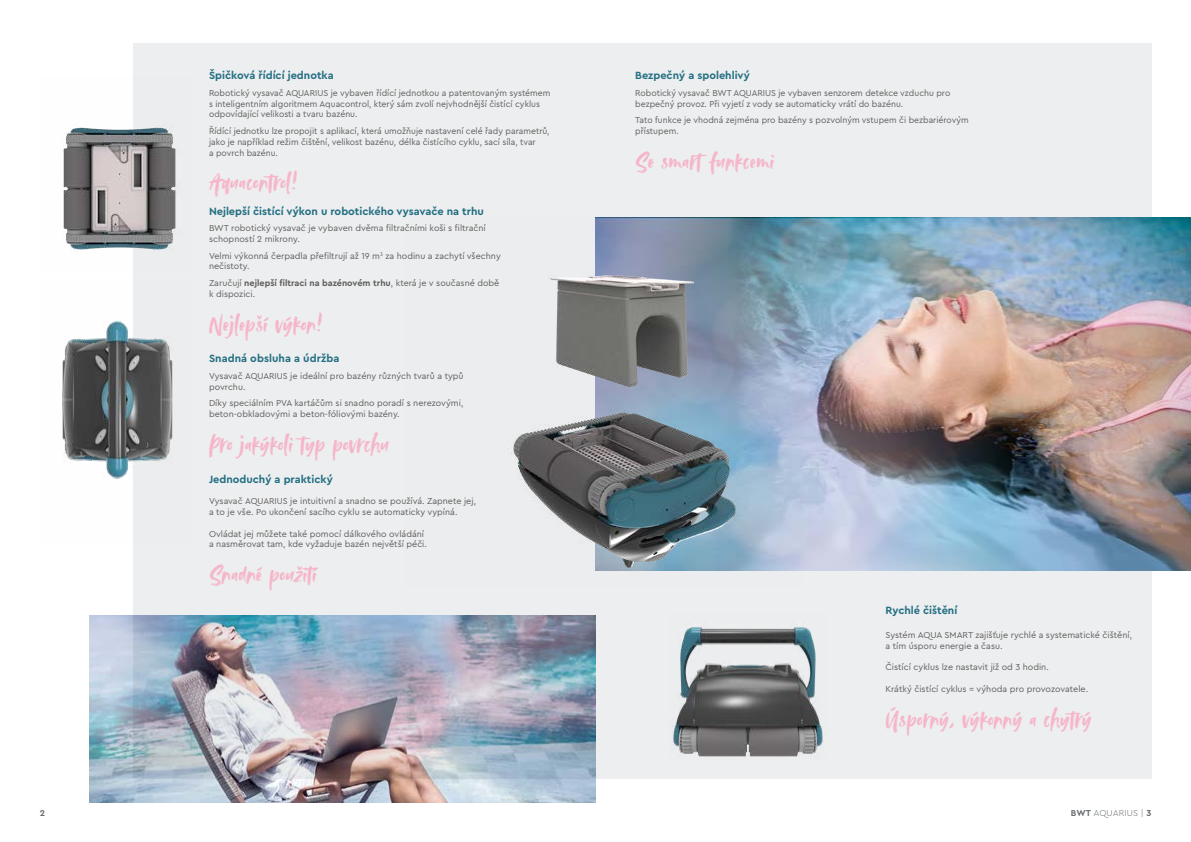
<style>
.page{position:relative;width:1191px;height:842px;background:#fff}
.page>*{position:absolute;margin:0;border:0;box-sizing:border-box;transform-origin:0 0}
.t1{font:26px "Avallon";letter-spacing:.01em;color:#f6b6ca}
.t2{font:700 11px "Cera PRO";color:#236f83}
.t3{font:9px/10.8px "Cera PRO";color:#5f5e5e}
.t4{font:300 9px "Cera PRO";letter-spacing:.02em;color:#676c6e}
.t5{font:700 9px "Cera PRO";color:#676c6e}
.s1{font-weight:700}
</style>
<div class="page">
<div style="left:133px;top:44px;width:1018px;height:735px;background:#edeeef"></div>
<img style="left:802px;top:218px;width:389px;height:353px">
<img style="left:89px;top:615px;width:506px;height:187px">
<img style="left:672px;top:624px;width:151px;height:134px">
<img style="left:508px;top:218px;width:294px;height:354px">
<img style="left:62px;top:125px;width:120px;height:127px">
<img style="left:62px;top:320px;width:111px;height:159px">
<p class="t2" style="left:209px;top:68px;width:126px">Špičková řídící jednotka</p>
<p class="t3" style="left:209px;top:87px;width:343px">Robotický vysavač AQUARIUS je vybaven řídící jednotkou a patentovaným systémem s inteligentním algoritmem Aquacontrol, který sám zvolí nejvhodnější čistící cyklus odpovídající velikosti a tvaru bazénu.</p>
<p class="t3" style="left:209px;top:125px;width:342px">Řídící jednotku lze propojit s aplikací, která umožňuje nastavení celé řady parametrů, jako je například režim čištění, velikost bazénu, délka čistícího cyklu, sací síla, tvar<br>a povrch bazénu.</p>
<h1 class="t1" style="left:209px;top:166px;width:90px">Aquacontrol!</h1>
<p class="t2" style="left:209px;top:204px;width:276px">Nejlepší čistící výkon u robotického vysavače na trhu</p>
<p class="t3" style="left:209px;top:223px;width:278px">BWT robotický vysavač je vybaven dvěma filtračními koši s filtrační schopností 2 mikrony.</p>
<p class="t3" style="left:209px;top:250px;width:293px">Velmi výkonná čerpadla přefiltrují až 19 m<sup>3</sup> za hodinu a zachytí všechny nečistoty.</p>
<p class="t3" style="left:209px;top:277px;width:292px">Zaručují <span class="s1">nejlepší filtraci na bazénovém trhu</span>, která je v současné době k dispozici.</p>
<h1 class="t1" style="left:209px;top:307px;width:115px">Nejlepší výkon!</h1>
<p class="t2" style="left:209px;top:351px;width:132px">Snadná obsluha a údržba</p>
<p class="t3" style="left:209px;top:370px;width:256px">Vysavač AQUARIUS je ideální pro bazény různých tvarů a typů povrchu.</p>
<p class="t3" style="left:209px;top:397px;width:256px">Díky speciálním PVA kartáčům si snadno poradí s nerezovými, beton-obkladovými a beton-fóliovými bazény.</p>
<h1 class="t1" style="left:209px;top:427px;width:181px">Pro jakýkoli typ povrchu</h1>
<p class="t2" style="left:209px;top:472px;width:125px">Jednoduchý a praktický</p>
<p class="t3" style="left:209px;top:495px;width:269px">Vysavač AQUARIUS je intuitivní a snadno se používá. Zapnete jej, a to je vše. Po ukončení sacího cyklu se automaticky vypíná.</p>
<p class="t3" style="left:209px;top:528px;width:219px">Ovládat jej můžete také pomocí dálkového ovládání a nasměrovat tam, kde vyžaduje bazén největší péči.</p>
<h1 class="t1" style="left:209px;top:557px;width:109px">Snadné použití</h1>
<p class="t2" style="left:635px;top:68px;width:116px">Bezpečný a spolehlivý</p>
<p class="t3" style="left:635px;top:87px;width:317px">Robotický vysavač BWT AQUARIUS je vybaven senzorem detekce vzduchu pro bezpečný provoz. Při vyjetí z vody se automaticky vrátí do bazénu.</p>
<p class="t3" style="left:635px;top:114px;width:335px">Tato funkce je vhodná zejména pro bazény s pozvolným vstupem či bezbariérovým přístupem.</p>
<h1 class="t1" style="left:635px;top:144px;width:140px">Se smart funkcemi</h1>
<p class="t2" style="left:885px;top:603px;width:73px">Rychlé čištění</p>
<p class="t3" style="left:885px;top:629px;width:248px">Systém AQUA SMART zajišťuje rychlé a systematické čištění, a tím úsporu energie a času.</p>
<p class="t3" style="left:885px;top:661px;width:165px">Čistící cyklus lze nastavit již od 3 hodin.</p>
<p class="t3" style="left:885px;top:683px;width:204px">Krátký čistící cyklus = výhoda pro provozovatele.</p>
<h1 class="t1" style="left:885px;top:702px;width:208px">Úsporný, výkonný a chytrý</h1>
<p class="t5" style="left:40px;top:807px;width:7px">2</p>
<p class="t4" style="left:1070px;top:807px;width:82px"><span class="s1">BWT</span> AQUARIUS | <span class="s1">3</span></p>
</div>
